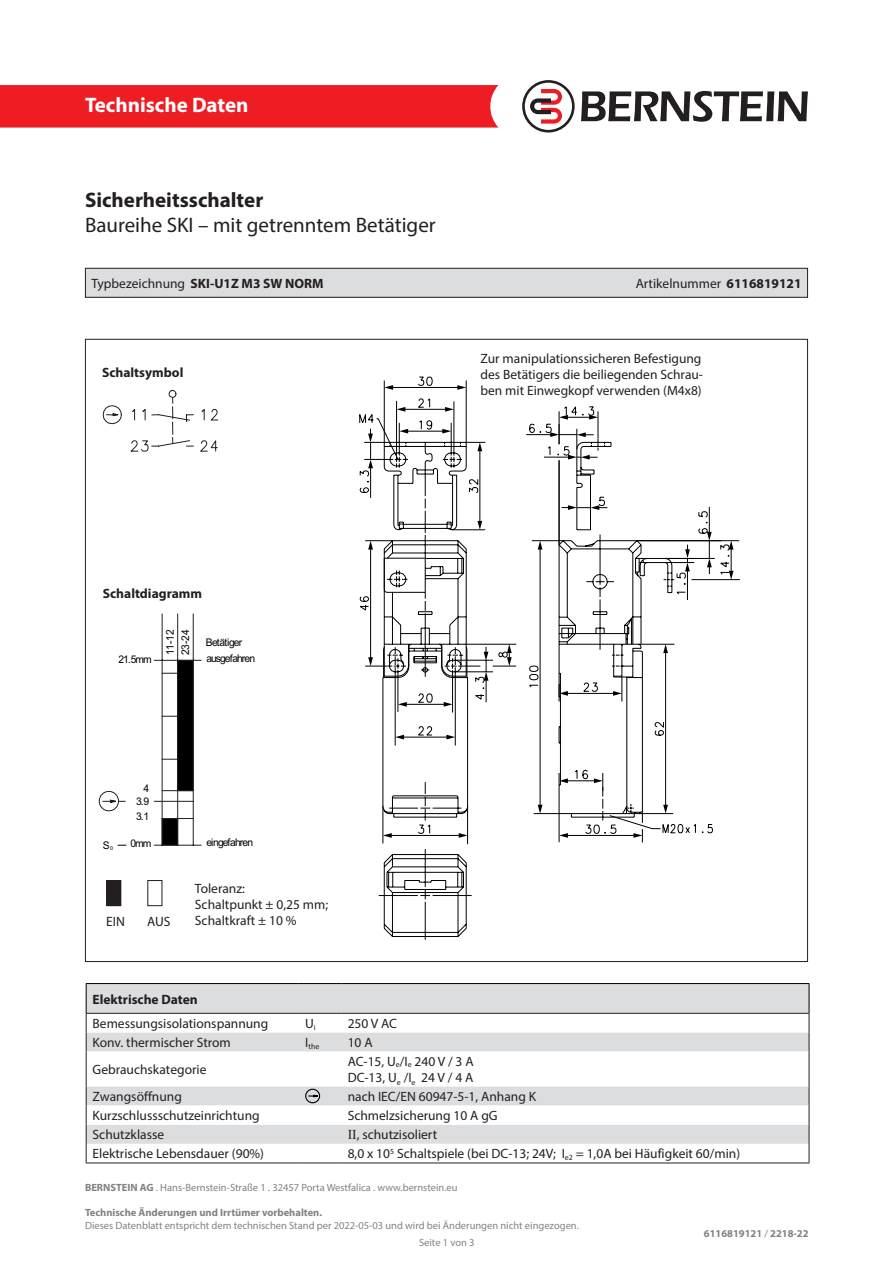
<style>
.page{position:relative;width:893px;height:1263px;background:#fff}
.page>*{position:absolute;margin:0;border:0;box-sizing:border-box;transform-origin:0 0}
.t1{font:21px "Myriad Pro";color:#231f20}
.t2{font:700 21px "Myriad Pro";color:#231f20}
.t3{font:700 21px "Myriad Pro";color:#fff}
.t4{font:13.5px "Myriad Pro";color:#231f20}
.t5{font:700 13.5px "Myriad Pro";color:#231f20}
.t6{font:10.65px/15.6px "Arial";color:#000001;scale:.96 1}
.t7{font:10.5px "Myriad Pro";color:#808285}
.t8{font:700 10.5px "Myriad Pro";color:#808285}
.t9{font:10.5px/12.6px "Arial";letter-spacing:-.095em;color:#000001;text-align:right}
.t10{font:7.8px "Myriad Pro";color:#231f20}
.s1{font-weight:400}
.s2{font-weight:700}
.s3{font-family:"Times New Roman"}
</style>
<div class="page">
<div style="left:0;top:85px;width:498px;height:43px;background:#ee1d23"></div>
<svg style="left:581px;top:91px;width:227px;height:31px"></svg>
<svg style="left:522px;top:80px;width:53px;height:53px"></svg>
<svg style="left:359px;top:377px;width:371px;height:563px"></svg>
<svg style="left:661px;top:422px;width:13px;height:393px"></svg>
<hr style="left:370px;top:467px;width:1px;height:31px;background:#000001">
<hr style="left:691px;top:579px;width:49px;height:1px;background:#000001">
<hr style="left:637px;top:540px;width:102px;height:1px;background:#000001">
<svg style="left:729px;top:541px;width:4px;height:39px"></svg>
<hr style="left:665px;top:558px;width:50px;height:1px;background:#000001">
<hr style="left:687px;top:570px;width:1px;height:30px;background:#000001">
<hr style="left:641px;top:644px;width:33px;height:1px;background:#000001">
<hr style="left:639px;top:813px;width:34px;height:1px;background:#000001">
<hr style="left:665px;top:651px;width:1px;height:155px;background:#000001">
<svg style="left:663px;top:805px;width:5px;height:8px"></svg>
<svg style="left:663px;top:644px;width:5px;height:9px"></svg>
<hr style="left:566px;top:835px;width:69px;height:1px;background:#000001">
<svg style="left:534px;top:830px;width:34px;height:12px"></svg>
<svg style="left:633px;top:830px;width:10px;height:12px"></svg>
<hr style="left:467px;top:806px;width:1px;height:38px;background:#000001">
<hr style="left:382px;top:806px;width:1px;height:37px;background:#000001">
<hr style="left:390px;top:835px;width:70px;height:1px;background:#000001">
<svg style="left:383px;top:833px;width:9px;height:5px"></svg>
<svg style="left:459px;top:833px;width:9px;height:5px"></svg>
<svg style="left:376px;top:418px;width:285px;height:412px"></svg>
<hr style="left:479px;top:450px;width:1px;height:72px;background:#000001">
<svg style="left:477px;top:442px;width:5px;height:9px"></svg>
<svg style="left:477px;top:521px;width:5px;height:9px"></svg>
<hr style="left:370px;top:548px;width:1px;height:111px;background:#000001">
<svg style="left:365px;top:540px;width:27px;height:9px"></svg>
<svg style="left:365px;top:657px;width:22px;height:10px"></svg>
<hr style="left:466px;top:380px;width:1px;height:62px;background:#000001">
<hr style="left:384px;top:381px;width:1px;height:61px;background:#000001">
<hr style="left:391px;top:387px;width:68px;height:1px;background:#000001">
<svg style="left:384px;top:385px;width:9px;height:5px"></svg>
<svg style="left:457px;top:385px;width:9px;height:5px"></svg>
<hr style="left:453px;top:401px;width:1px;height:50px;background:#000001">
<hr style="left:396px;top:401px;width:1px;height:50px;background:#000001">
<hr style="left:404px;top:409px;width:43px;height:1px;background:#000001">
<svg style="left:397px;top:407px;width:8px;height:5px"></svg>
<svg style="left:445px;top:407px;width:9px;height:5px"></svg>
<svg style="left:463px;top:644px;width:53px;height:58px"></svg>
<svg style="left:364px;top:429px;width:24px;height:39px"></svg>
<svg style="left:526px;top:411px;width:73px;height:28px"></svg>
<svg style="left:544px;top:455px;width:54px;height:5px"></svg>
<svg style="left:562px;top:505px;width:45px;height:5px"></svg>
<svg style="left:707px;top:507px;width:5px;height:67px"></svg>
<svg style="left:665px;top:545px;width:29px;height:26px"></svg>
<hr style="left:154px;top:845px;width:47px;height:1px;background:#231f20">
<hr style="left:154px;top:660px;width:47px;height:1px;background:#231f20">
<hr style="left:162px;top:614px;width:1px;height:46px;background:#231f20">
<hr style="left:177px;top:614px;width:1px;height:46px;background:#231f20">
<hr style="left:193px;top:614px;width:1px;height:46px;background:#231f20">
<svg style="left:99px;top:659px;width:95px;height:187px"></svg>
<div style="left:107px;top:880px;width:14px;height:26px;background:#231f20"></div>
<div style="left:106px;top:880px;width:15px;height:26px;border:1px solid #231f20"></div>
<div style="left:147px;top:880px;width:15px;height:26px;border:1px solid #231f20"></div>
<svg style="left:103px;top:390px;width:115px;height:62px"></svg>
<svg style="left:87px;top:1051px;width:722px;height:111px"></svg>
<hr style="left:809px;top:1051px;width:1px;height:35px;background:#231f20">
<svg style="left:809px;top:1086px;width:1px;height:76px"></svg>
<hr style="left:86px;top:1162px;width:213px;height:1px;background:#231f20">
<hr style="left:299px;top:1162px;width:42px;height:1px;background:#231f20">
<hr style="left:341px;top:1162px;width:468px;height:1px;background:#231f20">
<hr style="left:86px;top:983px;width:213px;height:1px;background:#000">
<hr style="left:299px;top:983px;width:42px;height:1px;background:#000">
<hr style="left:341px;top:983px;width:468px;height:1px;background:#000">
<svg style="left:86px;top:984px;width:724px;height:67px"></svg>
<hr style="left:86px;top:1051px;width:1px;height:35px;background:#231f20">
<svg style="left:86px;top:1086px;width:1px;height:76px"></svg>
<svg style="left:305px;top:1089px;width:15px;height:14px"></svg>
<div style="left:85px;top:268px;width:722px;height:29px;background:#dcdddf"></div>
<div style="left:85px;top:268px;width:723px;height:30px;border:1px solid #231f20"></div>
<h1 class="t3" style="left:85px;top:91px;width:165px">Technische Daten</h1>
<p class="t2" style="left:85px;top:186px;width:180px">Sicherheitsschalter</p>
<p class="t1" style="left:85px;top:212px;width:352px">Baureihe SKI – mit getrenntem Betätiger</p>
<p class="t5" style="left:91px;top:274px;width:234px"><span class="s1">Typbezeichnung</span> SKI-U1Z M3 SW NORM</p>
<p class="t4" style="left:636px;top:275px;width:167px">Artikelnummer <span class="s2">6116819121</span></p>
<p class="t5" style="left:102px;top:364px;width:83px">Schaltsymbol</p>
<p class="t5" style="left:103px;top:585px;width:101px">Schaltdiagramm</p>
<p class="t9" style="left:118px;top:653px;width:35px">21.5mm</p>
<p class="t6" style="left:162px;top:655px;width:29px;rotate:-90deg">11-12<br>23-24</p>
<p class="t9" style="left:206px;top:636px;width:38px">Betätiger</p>
<p class="t9" style="left:206px;top:652px;width:50px">ausgefahren</p>
<p class="t9" style="left:136px;top:782px;width:15px">4<br>3.9</p>
<p class="t9" style="left:136px;top:810px;width:15px">3.1</p>
<p class="t9" style="left:130px;top:837px;width:22px">0mm</p>
<p class="t9" style="left:103px;top:839px;width:12px">S<sub>0</sub></p>
<p class="t9" style="left:206px;top:836px;width:48px">eingefahren</p>
<p class="t4" style="left:195px;top:880px;width:52px">Toleranz:</p>
<p class="t4" style="left:195px;top:896px;width:135px">Schaltpunkt ± 0,25 mm;</p>
<p class="t4" style="left:106px;top:913px;width:20px">EIN</p>
<p class="t4" style="left:147px;top:913px;width:25px">AUS</p>
<p class="t4" style="left:195px;top:912px;width:103px">Schaltkraft ± 10 %</p>
<p class="t4" style="left:480px;top:350px;width:223px">Zur manipulationssicheren Befestigung</p>
<p class="t4" style="left:480px;top:366px;width:224px">des Betätigers die beiliegenden Schrau-</p>
<p class="t4" style="left:480px;top:383px;width:223px">ben mit Einwegkopf verwenden (M4x8)</p>
<p class="t5" style="left:93px;top:990px;width:107px">Elektrische Daten</p>
<p class="t4" style="left:93px;top:1015px;width:177px">Bemessungsisolationspannung</p>
<p class="t4" style="left:305px;top:1015px;width:12px">U<sub>i</sub></p>
<p class="t4" style="left:348px;top:1015px;width:51px">250 V AC</p>
<p class="t4" style="left:93px;top:1034px;width:140px">Konv. thermischer Strom</p>
<p class="t10" style="left:305px;top:1041px;width:16px"><sup>I</sup>the</p>
<p class="t4" style="left:348px;top:1034px;width:26px">10 A</p>
<p class="t4" style="left:93px;top:1061px;width:115px">Gebrauchskategorie</p>
<p class="t4" style="left:348px;top:1053px;width:127px">AC-15, U<sub>e</sub>/I<sub>e</sub> 240 V / 3 A</p>
<p class="t4" style="left:348px;top:1069px;width:127px">DC-13, U<sub>e</sub> /I<sub>e</sub> 24 V / 4 A</p>
<p class="t4" style="left:93px;top:1088px;width:91px">Zwangsöffnung</p>
<p class="t4" style="left:348px;top:1088px;width:190px">nach IEC/EN 60947-5-1, Anhang K</p>
<p class="t4" style="left:93px;top:1107px;width:169px">Kurzschlussschutzeinrichtung</p>
<p class="t4" style="left:348px;top:1107px;width:151px">Schmelzsicherung 10 A gG</p>
<p class="t4" style="left:93px;top:1126px;width:73px">Schutzklasse</p>
<p class="t4" style="left:348px;top:1126px;width:91px"><span class="s3">II</span>, schutzisoliert</p>
<p class="t4" style="left:93px;top:1145px;width:173px">Elektrische Lebensdauer (90%)</p>
<p class="t4" style="left:348px;top:1145px;width:394px">8,0 x 10<sup>5</sup> Schaltspiele (bei DC-13; 24V; I<sub>e2</sub> = 1,0A bei Häufigkeit 60/min)</p>
<p class="t7" style="left:85px;top:1181px;width:374px"><span class="s2">BERNSTEIN AG</span> . Hans-Bernstein-Straße 1 . 32457 Porta Westfalica . www.bernstein.eu</p>
<p class="t8" style="left:85px;top:1206px;width:239px">Technische Änderungen und Irrtümer vorbehalten.</p>
<p class="t7" style="left:85px;top:1219px;width:495px">Dieses Datenblatt entspricht dem technischen Stand per 2022-05-03 und wird bei Änderungen nicht eingezogen.</p>
<p class="t7" style="left:419px;top:1236px;width:57px">Seite 1 von 3</p>
<p class="t8" style="left:704px;top:1227px;width:106px">6116819121 <span class="s1">/</span> 2218-22</p>
</div>
